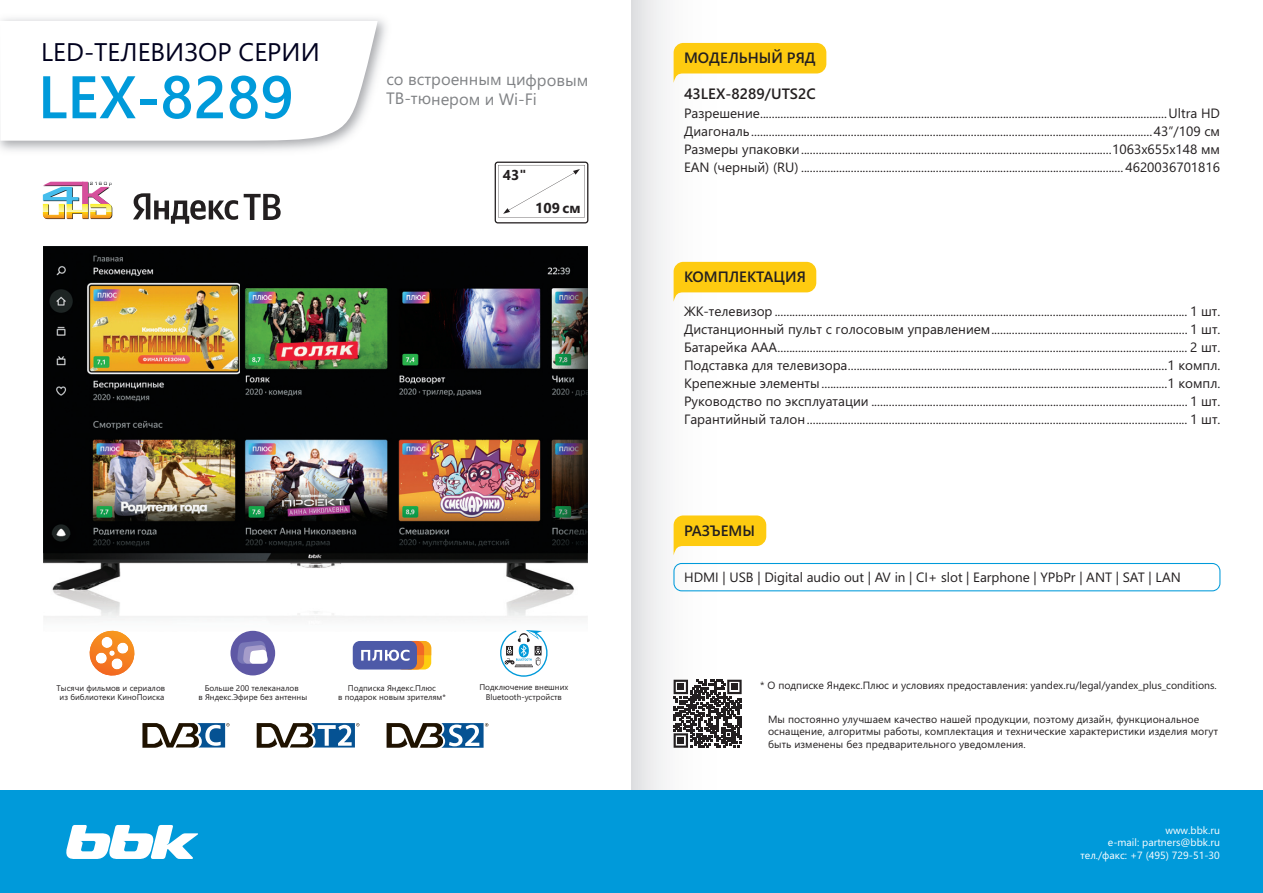
<style>
.page{position:relative;width:1263px;height:893px;background:#fff}
.page>*{position:absolute;margin:0;border:0;box-sizing:border-box;transform-origin:0 0}
.t1{font:600 60px "Segoe UI";color:#009ada}
.t2{font:25.5px "Segoe UI";color:#00011e}
.t3{font:16.5px/19.4px "Segoe UI";letter-spacing:-.005em;color:#808285}
.t4{font:600 15px "Segoe UI";color:#231f20}
.t5{font:700 14.4px "Segoe UI";color:#231f20}
.t6{font:13.5px/18px "Segoe UI";color:#231f20;text-align:justify}
.t7{font:10.5px/12.6px "Segoe UI";letter-spacing:.005em;color:#231f20}
.t8{font:10.5px/12.6px "Segoe UI";color:#fff;text-align:right}
.t9{font:8.25px/9.9px "Segoe UI";color:#231f20;text-align:center}
</style>
<div class="page">
<img style="left:43px;top:246px;width:545px;height:385px">
<svg style="left:0;top:21px;width:378px;height:120px"></svg>
<div style="left:631px;top:0;width:148px;height:791px;background:linear-gradient(to right,#ececed,#fff)"></div>
<div style="left:0;top:791px;width:1263px;height:102px;background:#009ada"></div>
<svg style="left:674px;top:262px;width:142px;height:40px"></svg>
<svg style="left:66px;top:825px;width:132px;height:34px"></svg>
<svg style="left:495px;top:162px;width:93px;height:61px"></svg>
<svg style="left:674px;top:515px;width:92px;height:40px"></svg>
<svg style="left:673px;top:563px;width:547px;height:28px"></svg>
<svg style="left:43px;top:182px;width:69px;height:37px"></svg>
<svg style="left:257px;top:723px;width:102px;height:25px"></svg>
<svg style="left:142px;top:723px;width:88px;height:25px"></svg>
<svg style="left:387px;top:723px;width:101px;height:25px"></svg>
<svg style="left:498px;top:630px;width:52px;height:47px"></svg>
<div style="left:230px;top:631px;width:45px;height:44px;background:#5e58a5;border-radius:50%"></div>
<svg style="left:237px;top:641px;width:31px;height:23px"></svg>
<div style="left:403px;top:641px;width:28px;height:28px;background:#fdcd10;border-radius:7px"></div>
<div style="left:396px;top:641px;width:28px;height:28px;background:#f58720;border-radius:7px"></div>
<div style="left:353px;top:641px;width:64px;height:28px;background:#4d5aa8;border-radius:7px"></div>
<svg style="left:361px;top:641px;width:70px;height:20px"></svg>
<svg style="left:87px;top:628px;width:50px;height:48px"></svg>
<svg style="left:133px;top:193px;width:105px;height:31px"></svg>
<svg style="left:244px;top:194px;width:37px;height:26px"></svg>
<svg style="left:674px;top:43px;width:152px;height:40px"></svg>
<svg style="left:674px;top:680px;width:68px;height:68px"></svg>
<div style="left:678px;top:737px;width:6px;height:7px;background:#231f20"></div>
<h2 class="t2" style="left:41px;top:43px;width:280px">LED-ТЕЛЕВИЗОР СЕРИИ</h2>
<h1 class="t1" style="left:38px;top:62px;width:257px">LEX-8289</h1>
<p class="t3" style="left:386px;top:71px;width:204px">со встроенным цифровым<br>ТВ-тюнером и Wi-Fi</p>
<p class="t5" style="left:503px;top:166px;width:25px">43"</p>
<p class="t5" style="left:535px;top:199px;width:47px">109 см</p>
<p class="t4" style="left:684px;top:49px;width:133px">МОДЕЛЬНЫЙ РЯД</p>
<p class="t4" style="left:684px;top:85px;width:133px">43LEX-8289/UTS2C</p>
<p class="t6" style="left:684px;top:105px;width:537px">Разрешение...........................................................................................................................................Ultra HD Диагональ.........................................................................................................................................43”/109 см Размеры упаковки..........................................................................................................1063x655x148 мм EAN (черный) (RU) .............................................................................................................. 4620036701816</p>
<p class="t4" style="left:684px;top:268px;width:123px">КОМПЛЕКТАЦИЯ</p>
<p class="t6" style="left:684px;top:303px;width:538px">ЖК-телевизор ............................................................................................................................................. 1 шт.<br>Дистанционный пульт с голосовым управлением................................................................... 1 шт.<br>Батарейка ААА............................................................................................................................................ 2 шт.<br>Подставка для телевизора.............................................................................................................1 компл.<br>Крепежные элементы......................................................................................................................1 компл.<br>Руководство по эксплуатации ............................................................................................................ 1 шт.<br>Гарантийный талон.................................................................................................................................. 1 шт.</p>
<p class="t4" style="left:684px;top:522px;width:72px">РАЗЪЕМЫ</p>
<p class="t6" style="left:684px;top:569px;width:498px">HDMI | USB | Digital audio out | AV in | CI+ slot | Earphone | YPbPr | ANT | SAT | LAN</p>
<p class="t9" style="left:57px;top:683px;width:110px">Тысячи фильмов и сериалов из библиотеки КиноПоиска</p>
<p class="t7" style="left:760px;top:680px;width:458px">* О подписке Яндекс.Плюс и условиях предоставления: yandex.ru/legal/yandex_plus_conditions.</p>
<p class="t9" style="left:479px;top:683px;width:90px">Подключение внешних<br>Bluetooth-устройств</p>
<p class="t9" style="left:198px;top:683px;width:110px">Больше 200 телеканалов<br>в Яндекс.Эфире без антенны</p>
<p class="t9" style="left:338px;top:683px;width:109px">Подписка Яндекс.Плюс<br>в подарок новым зрителям*</p>
<p class="t7" style="left:768px;top:714px;width:451px">Мы постоянно улучшаем качество нашей продукции, поэтому дизайн, функциональное оснащение, алгоритмы работы, комплектация и технические характеристики изделия могут быть изменены без предварительного уведомления.</p>
<p class="t8" style="left:1080px;top:825px;width:141px">www.bbk.ru<br>e-mail: partners@bbk.ru тел./факс: +7 (495) 729-51-30</p>
</div>
